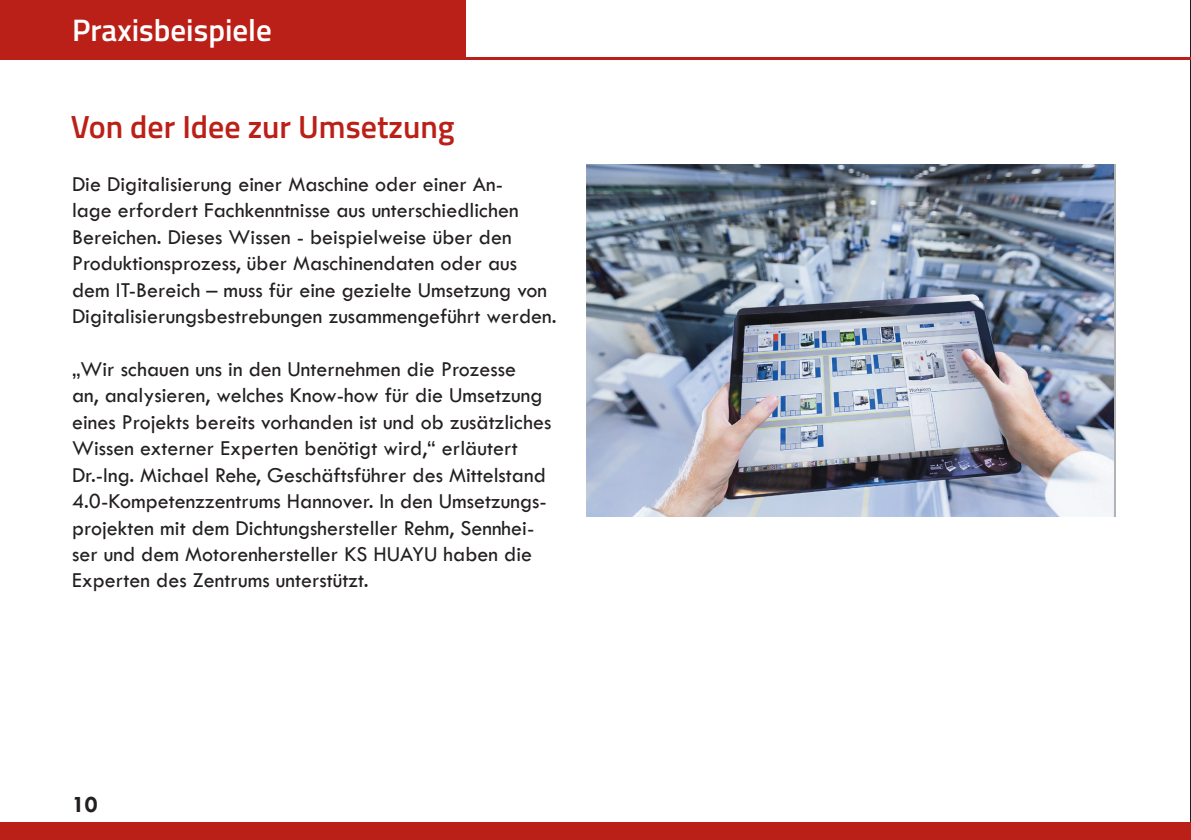
<style>
.page{position:relative;width:1191px;height:840px;background:#fff}
.page>*{position:absolute;margin:0;border:0;box-sizing:border-box;transform-origin:0 0}
.t1{font:600 32px "Titillium Web";color:#bb2018}
.t2{font:600 31px "Titillium Web";color:#fff}
.t3{font:700 24px "Tw Cen";color:#231f20}
.t4{font:22px/26.4px "Tw Cen";color:#231f20}
</style>
<div class="page">
<hr style="left:1190px;top:0;width:1px;height:839px;background:#231f20">
<div style="left:0;top:822px;width:1191px;height:17px;background:#bb2018"></div>
<div style="left:0;top:0;width:465px;height:58px;background:#bb2018"></div>
<img style="left:586px;top:164px;width:527px;height:352px">
<hr style="left:0;top:57px;width:1191px;height:3px;background:#bb2018">
<h2 class="t2" style="left:72px;top:6px;width:201px">Praxisbeispiele</h2>
<h1 class="t1" style="left:71px;top:103px;width:385px">Von der Idee zur Umsetzung</h1>
<p class="t4" style="left:72px;top:171px;width:486px">Die Digitalisierung einer Maschine oder einer An-<br>lage erfordert Fachkenntnisse aus unterschiedlichen Bereichen. Dieses Wissen - beispielweise über den Produktionsprozess, über Maschinendaten oder aus dem IT-Bereich – muss für eine gezielte Umsetzung von Digitalisierungsbestrebungen zusammengeführt werden.</p>
<p class="t4" style="left:72px;top:355px;width:481px">„Wir schauen uns in den Unternehmen die Prozesse<br>an, analysieren, welches Know-how für die Umsetzung eines Projekts bereits vorhanden ist und ob zusätzliches Wissen externer Experten benötigt wird,“ erläutert Dr.-Ing. Michael Rehe, Geschäftsführer des Mittelstand 4.0-Kompetenzzentrums Hannover. In den Umsetzungs&shy;projekten mit dem Dichtungshersteller Rehm, Sennhei&shy;ser und dem Motorenhersteller KS HUAYU haben die Experten des Zentrums unterstützt.</p>
<p class="t3" style="left:72px;top:789px;width:27px">10</p>
</div>
